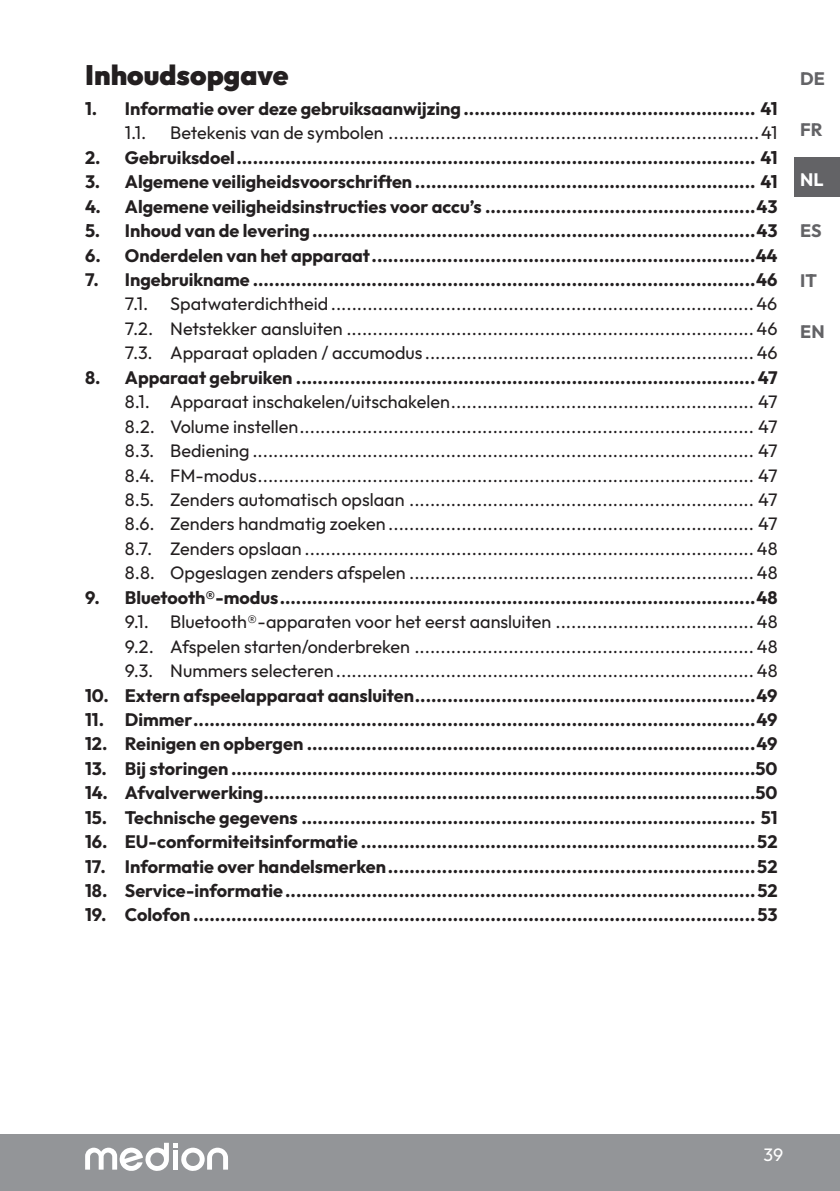
<style>
.page{position:relative;width:840px;height:1191px;background:#fff}
.page>*{position:absolute;margin:0;border:0;box-sizing:border-box;transform-origin:0 0}
.t1{font:900 28px "Outfit";color:#231f20}
.t2{font:700 18px "Outfit";color:#231f20}
.t3{font:18px/24.4px "Outfit";color:#231f20;text-align:justify}
.t4{font:700 18px "Outfit";color:#636366}
.t5{font:18px "Outfit";color:#fff}
.t6{font:700 18px "Outfit";color:#fff}
</style>
<div class="page">
<div style="left:0;top:1134px;width:839px;height:57px;background:#939598"></div>
<svg style="left:85px;top:1142px;width:143px;height:29px"></svg>
<div style="left:794px;top:158px;width:45px;height:39px;background:#636366"></div>
<h1 class="t1" style="left:85px;top:57px;width:205px">Inhoudsopgave</h1>
<p class="t2" style="left:85px;top:97px;width:693px">1. Informatie over deze gebruiksaanwijzing ...................................................... 41</p>
<p class="t3" style="left:125px;top:120px;width:23px">1.1.</p>
<p class="t3" style="left:170px;top:120px;width:608px">Betekenis van de symbolen ....................................................................... 41</p>
<p class="t2" style="left:85px;top:146px;width:693px">2. Gebruiksdoel ................................................................................................ 41</p>
<p class="t2" style="left:85px;top:170px;width:693px">3. Algemene veiligheidsvoorschriften ............................................................... 41</p>
<p class="t2" style="left:85px;top:195px;width:693px">4. Algemene veiligheidsinstructies voor accu’s ..................................................43</p>
<p class="t2" style="left:85px;top:219px;width:693px">5. Inhoud van de levering ..................................................................................43</p>
<p class="t2" style="left:85px;top:243px;width:693px">6. Onderdelen van het apparaat .......................................................................44</p>
<p class="t2" style="left:85px;top:268px;width:693px">7. Ingebruikname .............................................................................................46</p>
<p class="t3" style="left:125px;top:291px;width:654px">7.1. Spatwaterdichtheid ................................................................................. 46<br>7.2. Netstekker aansluiten .............................................................................. 46<br>7.3. Apparaat opladen / accumodus ............................................................... 46</p>
<p class="t2" style="left:85px;top:366px;width:693px">8. Apparaat gebruiken ..................................................................................... 47</p>
<p class="t3" style="left:125px;top:389px;width:654px">8.1. Apparaat inschakelen/uitschakelen .......................................................... 47<br>8.2. Volume instellen ....................................................................................... 47<br>8.3. Bediening ................................................................................................ 47<br>8.4. FM-modus ............................................................................................... 47<br>8.5. Zenders automatisch opslaan .................................................................. 47<br>8.6. Zenders handmatig zoeken ...................................................................... 47<br>8.7. Zenders opslaan ...................................................................................... 48<br>8.8. Opgeslagen zenders afspelen .................................................................. 48</p>
<p class="t2" style="left:85px;top:585px;width:693px">9. Bluetooth®-modus ........................................................................................48</p>
<p class="t3" style="left:125px;top:609px;width:654px">9.1. Bluetooth®-apparaten voor het eerst aansluiten ...................................... 48<br>9.2. Afspelen starten/onderbreken ................................................................. 48<br>9.3. Nummers selecteren ................................................................................ 48</p>
<p class="t2" style="left:85px;top:683px;width:693px">10. Extern afspeelapparaat aansluiten ...............................................................49</p>
<p class="t2" style="left:85px;top:708px;width:693px">11. Dimmer ........................................................................................................49</p>
<p class="t2" style="left:85px;top:732px;width:693px">12. Reinigen en opbergen ...................................................................................49</p>
<p class="t2" style="left:85px;top:757px;width:693px">13. Bij storingen .................................................................................................50</p>
<p class="t2" style="left:85px;top:781px;width:693px">14. Afvalverwerking ...........................................................................................50</p>
<p class="t2" style="left:85px;top:805px;width:693px">15. Technische gegevens .................................................................................... 51</p>
<p class="t2" style="left:85px;top:830px;width:693px">16. EU-conformiteitsinformatie .........................................................................52</p>
<p class="t2" style="left:85px;top:854px;width:693px">17. Informatie over handelsmerken ....................................................................52</p>
<p class="t2" style="left:85px;top:879px;width:693px">18. Service-informatie .......................................................................................52</p>
<p class="t2" style="left:85px;top:903px;width:693px">19. Colofon ........................................................................................................53</p>
<p class="t4" style="left:799px;top:67px;width:26px">DE</p>
<p class="t4" style="left:799px;top:118px;width:24px">FR</p>
<p class="t6" style="left:799px;top:168px;width:25px">NL</p>
<p class="t4" style="left:799px;top:219px;width:23px">ES</p>
<p class="t4" style="left:799px;top:269px;width:18px">IT</p>
<p class="t4" style="left:799px;top:320px;width:26px">EN</p>
<p class="t5" style="left:763px;top:1143px;width:21px">39</p>
</div>
